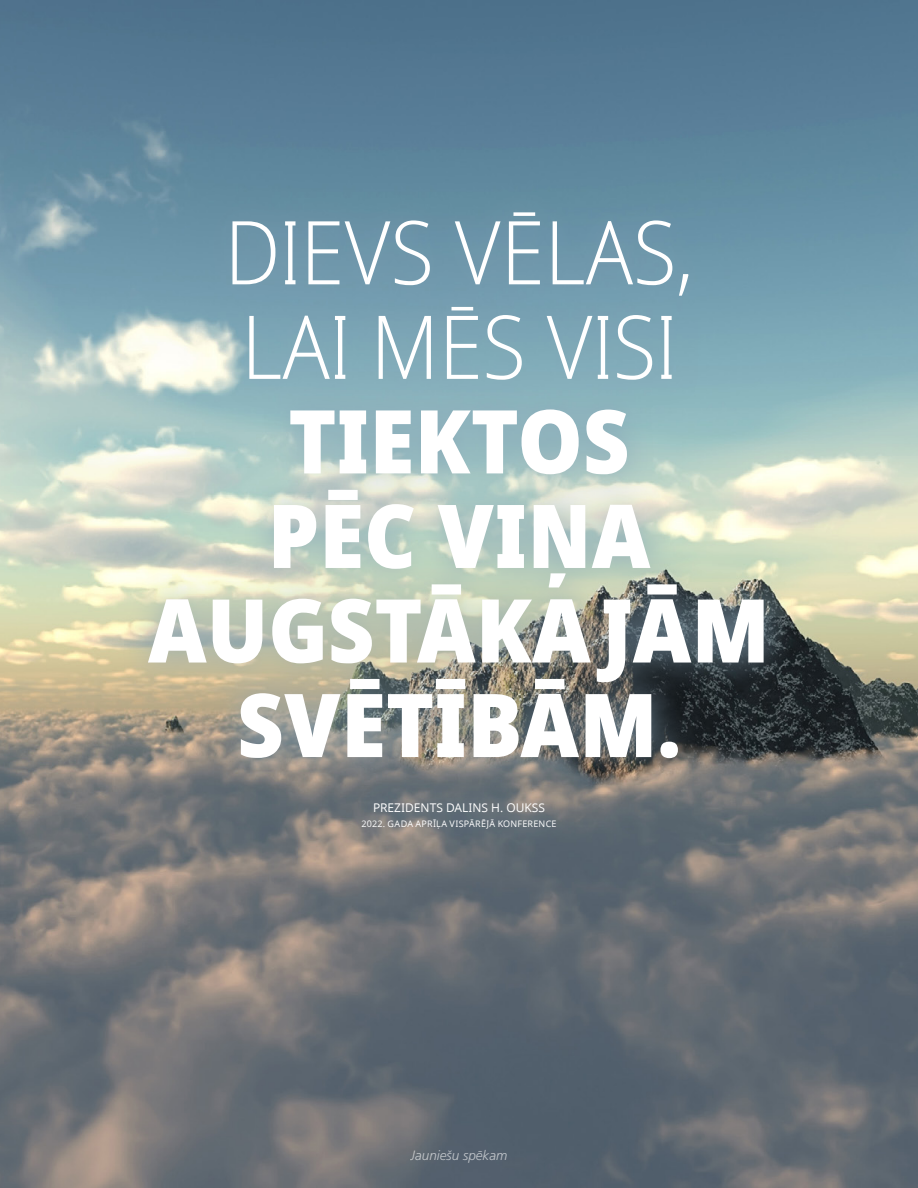
<style>
.page{position:relative;width:918px;height:1188px;background:#fff}
.page>*{position:absolute;margin:0;border:0;box-sizing:border-box;transform-origin:0 0}
.Pull_Quote_Oaks{font:800 88.2px/94.5px "Dots Solid Condlds Lat";color:#fff;text-align:center}
.t1{font:italic 300 13.5px "Frutigerlds Lat";color:#fff}
.Citation_center_whit{font:12px "Dots Solidlds Lat";color:#fff}
.GC_white_centered{font:9px "Dots Solidlds Lat";letter-spacing:.03em;color:#fff}
.s1{font-weight:300}
</style>
<div class="page">
<img style="left:0;top:0;width:918px;height:1188px">
<div style="left:120px;top:182px;width:675px;height:674px;background:#87a3b6;opacity:.79"></div>
<p class="Pull_Quote_Oaks" style="left:148px;top:207px;width:624px"><span class="s1">DIEVS VĒLAS,<br>LAI MĒS VISI<br></span>TIEKTOS<br>PĒC VIŅA<br>AUGSTĀKAJĀM<br>SVĒTĪBĀM.</p>
<p class="Citation_center_whit" style="left:373px;top:798px;width:173px">PREZIDENTS DALINS H. OUKSS</p>
<p class="GC_white_centered" style="left:361px;top:817px;width:197px">2022. GADA APRĪĻA VISPĀRĒJĀ KONFERENCE</p>
<p class="t1" style="left:411px;top:1145px;width:98px">Jauniešu spēkam</p>
</div>
